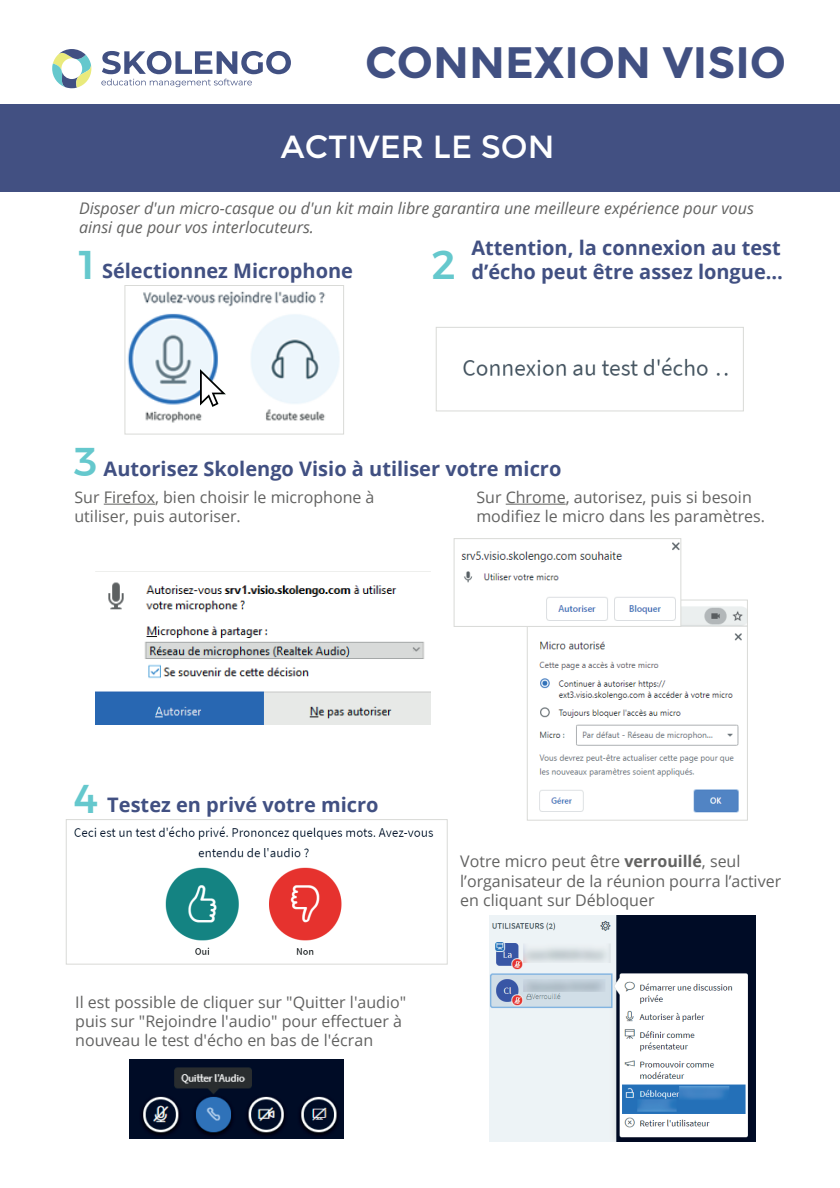
<style>
.page{position:relative;width:840px;height:1188px;background:#fff}
.page>*{position:absolute;margin:0;border:0;box-sizing:border-box;transform-origin:0 0}
.t1{font:700 44px "Montserrat";color:#415082}
.t2{font:500 40px "Montserrat";color:#65c8cd}
.t3{font:32px "Montserrat";color:#fff}
.t4{font:700 20px/24px "Open Sans";color:#415082}
.t5{font:16px/19.2px "Open Sans";color:#626261}
.t6{font:italic 16px/19.2px "Open Sans";color:#626261}
.s1{font-weight:700}
</style>
<div class="page">
<svg style="left:101px;top:51px;width:190px;height:36px"></svg>
<svg style="left:52px;top:49px;width:40px;height:39px"></svg>
<div style="left:0;top:104px;width:840px;height:88px;background:#425082"></div>
<img style="left:463px;top:357px;width:265px;height:19px">
<img style="left:74px;top:826px;width:360px;height:129px">
<img style="left:129px;top:1059px;width:215px;height:80px">
<img style="left:539px;top:605px;width:207px;height:208px">
<img style="left:127px;top:291px;width:213px;height:132px">
<img style="left:490px;top:915px;width:266px;height:227px">
<div style="left:124px;top:285px;width:220px;height:150px;border:1px solid #d9dad7"></div>
<div style="left:436px;top:327px;width:308px;height:84px;border:1px solid #d9dad7"></div>
<div style="left:527px;top:600px;width:221px;height:221px;border:1px solid #d9dad7"></div>
<img style="left:461px;top:542px;width:218px;height:83px">
<div style="left:454px;top:538px;width:227px;height:89px;border:1px solid #d9dad7"></div>
<div style="left:66px;top:819px;width:382px;height:146px;border:1px solid #d9dad7"></div>
<hr style="left:104px;top:503px;width:51px;height:2px;background:#626261">
<img style="left:201px;top:369px;width:25px;height:37px">
<hr style="left:506px;top:503px;width:60px;height:2px;background:#626261">
<img style="left:96px;top:582px;width:334px;height:142px">
<h1 class="t1" style="left:365px;top:37px;width:423px">CONNEXION VISIO</h1>
<h3 class="t3" style="left:281px;top:128px;width:275px">ACTIVER LE SON</h3>
<p class="t6" style="left:79px;top:198px;width:676px">Disposer d'un micro-casque ou d'un kit main libre garantira une meilleure expérience pour vous ainsi que pour vos interlocuteurs.</p>
<p class="t4" style="left:102px;top:258px;width:253px">Sélectionnez Microphone</p>
<p class="t4" style="left:471px;top:235px;width:313px">Attention, la connexion au test d’écho peut être assez longue…</p>
<h2 class="t2" style="left:79px;top:233px;width:17px">1</h2>
<h2 class="t2" style="left:432px;top:234px;width:25px">2</h2>
<h2 class="t2" style="left:74px;top:430px;width:25px">3</h2>
<p class="t4" style="left:104px;top:456px;width:459px">Autorisez Skolengo Visio à utiliser votre micro</p>
<p class="t5" style="left:476px;top:487px;width:290px">Sur Chrome, autorisez, puis si besoin modifiez le micro dans les paramètres.</p>
<p class="t5" style="left:74px;top:487px;width:302px">Sur Firefox, bien choisir le microphone à utiliser, puis autoriser.</p>
<h2 class="t2" style="left:74px;top:768px;width:25px">4</h2>
<p class="t4" style="left:107px;top:793px;width:273px">Testez en privé votre micro</p>
<p class="t5" style="left:75px;top:992px;width:332px">Il est possible de cliquer sur "Quitter l'audio" puis sur "Rejoindre l'audio" pour effectuer à nouveau le test d'écho en bas de l'écran</p>
<p class="t5" style="left:460px;top:852px;width:322px">Votre micro peut être <span class="s1">verrouillé</span>, seul l’organisateur de la réunion pourra l’activer en cliquant sur Débloquer</p>
</div>
